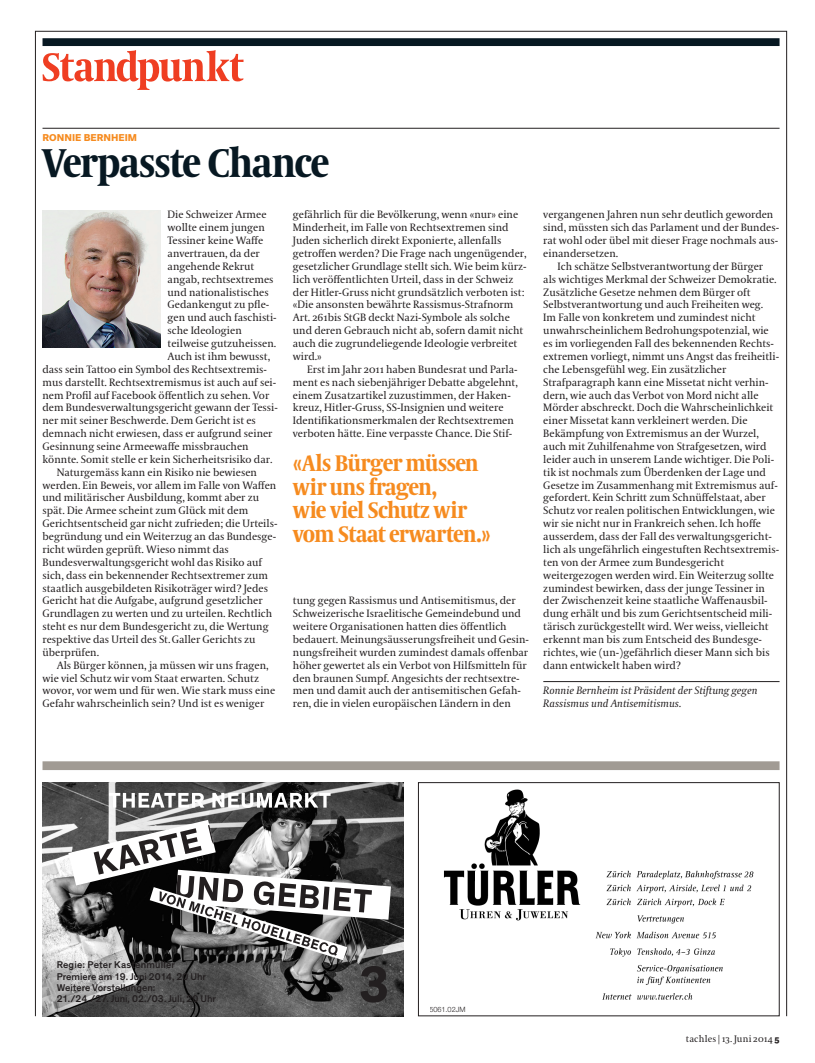
<style>
.page{position:relative;width:815px;height:1063px;background:#fff}
.page>*{position:absolute;margin:0;border:0;box-sizing:border-box;transform-origin:0 0}
.t1{font:700 52.12px "Theinhardt";color:#231f20}
.t2{font:700 40px "Coranto 2 Headline";letter-spacing:-.025em;color:#071822}
.t3{font:700 22.5px/23.8px "Coranto 2 Headline";letter-spacing:-.02em;color:#f68b1f}
.t4{font:10.62px/12.9px "Coranto 2";color:#231f20}
.t5{font:italic 10.62px/12.9px "Coranto 2";color:#231f20}
.t6{font:700 10.62px "Plan Grotesque Std";color:#f68b1f}
.t7{font:500 10px/11.2px "Theinhardt";color:#231f20}
.t8{font:9.38px "Coranto 2";letter-spacing:.01em;color:#231f20}
.t9{font:300 7.25px "Helvetica Neue";color:#231f20}
.s1{font-family:"Plan Grotesque Std";font-weight:700}
</style>
<div class="page">
<svg style="left:43px;top:50px;width:201px;height:40px"></svg>
<hr style="left:543px;top:681px;width:237px;height:1px;background:#231f20">
<div style="left:43px;top:38px;width:737px;height:8px;background:#071822"></div>
<img style="left:43px;top:211px;width:118px;height:136px">
<hr style="left:43px;top:128px;width:737px;height:1px;background:#231f20">
<div style="left:418px;top:782px;width:362px;height:234px;border:1px solid #231f20"></div>
<svg style="left:443px;top:789px;width:311px;height:211px"></svg>
<div style="left:43px;top:761px;width:737px;height:9px;background:#a19b94"></div>
<img style="left:43px;top:782px;width:361px;height:234px">
<svg style="left:109px;top:793px;width:222px;height:15px"></svg>
<svg style="left:68px;top:820px;width:323px;height:140px"></svg>
<p class="t6" style="left:43px;top:131px;width:96px">RONNIE BERNHEIM</p>
<h2 class="t2" style="left:43px;top:131px;width:289px">Verpasste Chance</h2>
<p class="t4" style="left:168px;top:209px;width:101px">Die Schweizer Armee</p>
<p class="t4" style="left:168px;top:222px;width:99px">wollte einem jungen</p>
<p class="t4" style="left:168px;top:234px;width:97px">Tessiner keine Waffe</p>
<p class="t4" style="left:168px;top:247px;width:94px">anvertrauen, da der</p>
<p class="t4" style="left:168px;top:260px;width:88px">angehende Rekrut</p>
<p class="t4" style="left:168px;top:273px;width:108px">angab, rechtsextremes</p>
<p class="t4" style="left:168px;top:286px;width:103px">und nationalistisches</p>
<p class="t4" style="left:168px;top:299px;width:103px">Gedankengut zu pfle-</p>
<p class="t4" style="left:168px;top:312px;width:111px">gen und auch faschisti-</p>
<p class="t4" style="left:168px;top:325px;width:76px">sche Ideologien</p>
<p class="t4" style="left:168px;top:337px;width:110px">teilweise gutzuheissen.</p>
<p class="t4" style="left:168px;top:350px;width:104px">Auch ist ihm bewusst,</p>
<p class="t4" style="left:43px;top:363px;width:226px">dass sein Tattoo ein Symbol des Rechtsextremis-</p>
<p class="t4" style="left:43px;top:376px;width:235px">mus darstellt. Rechtsextremismus ist auch auf sei-</p>
<p class="t4" style="left:43px;top:389px;width:228px">nem Profil auf Facebook öffentlich zu sehen. Vor</p>
<p class="t4" style="left:43px;top:402px;width:237px">dem Bundesverwaltungsgericht gewann der Tessi-</p>
<p class="t4" style="left:43px;top:415px;width:215px">ner mit seiner Beschwerde. Dem Gericht ist es</p>
<p class="t4" style="left:43px;top:427px;width:232px">demnach nicht erwiesen, dass er aufgrund seiner</p>
<p class="t4" style="left:43px;top:440px;width:208px">Gesinnung seine Armeewaffe missbrauchen</p>
<p class="t4" style="left:43px;top:453px;width:231px">könnte. Somit stelle er kein Sicherheitsrisiko dar.</p>
<p class="t4" style="left:57px;top:466px;width:202px">Naturgemäss kann ein Risiko nie bewiesen</p>
<p class="t4" style="left:43px;top:479px;width:235px">werden. Ein Beweis, vor allem im Falle von Waffen</p>
<p class="t4" style="left:43px;top:492px;width:218px">und militärischer Ausbildung, kommt aber zu</p>
<p class="t4" style="left:43px;top:505px;width:207px">spät. Die Armee scheint zum Glück mit dem</p>
<p class="t4" style="left:43px;top:518px;width:236px">Gerichtsentscheid gar nicht zufrieden; die Urteils-</p>
<p class="t4" style="left:43px;top:530px;width:235px">begründung und ein Weiterzug an das Bundesge-</p>
<p class="t4" style="left:43px;top:543px;width:188px">richt würden geprüft. Wieso nimmt das</p>
<p class="t4" style="left:43px;top:556px;width:221px">Bundesverwaltungsgericht wohl das Risiko auf</p>
<p class="t4" style="left:43px;top:569px;width:227px">sich, dass ein bekennender Rechtsextremer zum</p>
<p class="t4" style="left:43px;top:582px;width:227px">staatlich ausgebildeten Risikoträger wird? Jedes</p>
<p class="t4" style="left:43px;top:595px;width:222px">Gericht hat die Aufgabe, aufgrund gesetzlicher</p>
<p class="t4" style="left:43px;top:608px;width:231px">Grundlagen zu werten und zu urteilen. Rechtlich</p>
<p class="t4" style="left:43px;top:620px;width:228px">steht es nur dem Bundesgericht zu, die Wertung</p>
<p class="t4" style="left:43px;top:633px;width:215px">respektive das Urteil des St.Galler Gerichts zu</p>
<p class="t4" style="left:43px;top:646px;width:58px">überprüfen.</p>
<p class="t4" style="left:57px;top:659px;width:213px">Als Bürger können, ja müssen wir uns fragen,</p>
<p class="t4" style="left:43px;top:672px;width:218px">wie viel Schutz wir vom Staat erwarten. Schutz</p>
<p class="t4" style="left:43px;top:685px;width:234px">wovor, vor wem und für wen. Wie stark muss eine</p>
<p class="t4" style="left:43px;top:698px;width:223px">Gefahr wahrscheinlich sein? Und ist es weniger</p>
<p class="t4" style="left:293px;top:209px;width:235px">gefährlich für die Bevölkerung, wenn «nur» eine Minderheit, im Falle von Rechtsextremen sind Juden sicherlich direkt Exponierte, allenfalls getroffen werden? Die Frage nach ungenügender, gesetzlicher Grundlage stellt sich. Wie beim kürz&shy;lich veröffentlichten Urteil, dass in der Schweiz der Hitler-Gruss nicht grundsätzlich verboten ist: «Die ansonsten bewährte Rassismus-Strafnorm Art. 261bis StGB deckt Nazi-Symbole als solche und deren Gebrauch nicht ab, sofern damit nicht auch die zugrundeliegende Ideologie verbreitet wird.»</p>
<p class="t4" style="left:293px;top:363px;width:226px;text-indent:14px">Erst im Jahr 2011 haben Bundesrat und Parla&shy;ment es nach siebenjähriger Debatte abgelehnt, einem Zusatzartikel zuzustimmen, der Haken&shy;kreuz, Hitler-Gruss, SS-Insignien und weitere Identifikationsmerkmalen der Rechtsextremen verboten hätte. Eine verpasste Chance. Die Stif-</p>
<h3 class="t3" style="left:293px;top:450px;width:199px">«Als Bürger müssen wir uns fragen,<br>wie viel Schutz wir vom Staat erwarten.»</h3>
<p class="t4" style="left:293px;top:595px;width:238px">tung gegen Rassismus und Antisemitismus, der Schweizerische Israelitische Gemeindebund und weitere Organisationen hatten dies öffentlich bedauert. Meinungsäusserungsfreiheit und Gesin&shy;nungsfreiheit wurden zumindest damals offenbar höher gewertet als ein Verbot von Hilfsmitteln für den braunen Sumpf. Angesichts der rechtsextre&shy;men und damit auch der antisemitischen Gefah&shy;ren, die in vielen europäischen Ländern in den</p>
<p class="t4" style="left:543px;top:209px;width:232px">vergangenen Jahren nun sehr deutlich geworden</p>
<p class="t4" style="left:543px;top:222px;width:237px">sind, müssten sich das Parlament und der Bundes-</p>
<p class="t4" style="left:543px;top:234px;width:237px">rat wohl oder übel mit dieser Frage nochmals aus-</p>
<p class="t4" style="left:543px;top:247px;width:76px">einandersetzen.</p>
<p class="t4" style="left:557px;top:260px;width:207px">Ich schätze Selbstverantwortung der Bürger</p>
<p class="t4" style="left:543px;top:273px;width:235px">als wichtiges Merkmal der Schweizer Demokratie.</p>
<p class="t4" style="left:543px;top:286px;width:209px">Zusätzliche Gesetze nehmen dem Bürger oft</p>
<p class="t4" style="left:543px;top:299px;width:221px">Selbstverantwortung und auch Freiheiten weg.</p>
<p class="t4" style="left:543px;top:312px;width:214px">Im Falle von konkretem und zumindest nicht</p>
<p class="t4" style="left:543px;top:325px;width:227px">unwahrscheinlichem Bedrohungspotenzial, wie</p>
<p class="t4" style="left:543px;top:337px;width:232px">es im vorliegenden Fall des bekennenden Rechts-</p>
<p class="t4" style="left:543px;top:350px;width:237px">extremen vorliegt, nimmt uns Angst das freiheitli-</p>
<p class="t4" style="left:543px;top:363px;width:184px">che Lebensgefühl weg. Ein zusätzlicher</p>
<p class="t4" style="left:543px;top:376px;width:227px">Strafparagraph kann eine Missetat nicht verhin-</p>
<p class="t4" style="left:543px;top:389px;width:217px">dern, wie auch das Verbot von Mord nicht alle</p>
<p class="t4" style="left:543px;top:402px;width:232px">Mörder abschreckt. Doch die Wahrscheinlichkeit</p>
<p class="t4" style="left:543px;top:415px;width:206px">einer Missetat kann verkleinert werden. Die</p>
<p class="t4" style="left:543px;top:427px;width:217px">Bekämpfung von Extremismus an der Wurzel,</p>
<p class="t4" style="left:543px;top:440px;width:225px">auch mit Zuhilfenahme von Strafgesetzen, wird</p>
<p class="t4" style="left:543px;top:453px;width:232px">leider auch in unserem Lande wichtiger. Die Poli-</p>
<p class="t4" style="left:543px;top:466px;width:224px">tik ist nochmals zum Überdenken der Lage und</p>
<p class="t4" style="left:543px;top:479px;width:236px">Gesetze im Zusammenhang mit Extremismus auf-</p>
<p class="t4" style="left:543px;top:492px;width:224px">gefordert. Kein Schritt zum Schnüffelstaat, aber</p>
<p class="t4" style="left:543px;top:505px;width:233px">Schutz vor realen politischen Entwicklungen, wie</p>
<p class="t4" style="left:543px;top:518px;width:219px">wir sie nicht nur in Frankreich sehen. Ich hoffe</p>
<p class="t4" style="left:543px;top:530px;width:230px">ausserdem, dass der Fall des verwaltungsgericht-</p>
<p class="t4" style="left:543px;top:543px;width:237px">lich als ungefährlich eingestuften Rechtsextremis-</p>
<p class="t4" style="left:543px;top:556px;width:182px">ten von der Armee zum Bundesgericht</p>
<p class="t4" style="left:543px;top:569px;width:232px">weitergezogen werden wird. Ein Weiterzug sollte</p>
<p class="t4" style="left:543px;top:582px;width:223px">zumindest bewirken, dass der junge Tessiner in</p>
<p class="t4" style="left:543px;top:595px;width:226px">der Zwischenzeit keine staatliche Waffenausbil-</p>
<p class="t4" style="left:543px;top:608px;width:230px">dung erhält und bis zum Gerichtsentscheid mili-</p>
<p class="t4" style="left:543px;top:620px;width:227px">tärisch zurückgestellt wird. Wer weiss, vielleicht</p>
<p class="t4" style="left:543px;top:633px;width:220px">erkennt man bis zum Entscheid des Bundesge-</p>
<p class="t4" style="left:543px;top:646px;width:228px">richtes, wie (un-)gefährlich dieser Mann sich bis</p>
<p class="t4" style="left:543px;top:659px;width:139px">dann entwickelt haben wird?</p>
<p class="t5" style="left:543px;top:685px;width:216px">Ronnie Bernheim ist Präsident der Stiftung gegen<br>Rassismus und Antisemitismus.</p>
<p class="t7" style="left:57px;top:959px;width:161px">Regie: Peter Kastenmüller<br>Premiere am 19. Juni 2014, 20 Uhr<br>Weitere Vorstellungen:<br>21./24./27. Juni, 02./03. Juli, 20 Uhr</p>
<h1 class="t1" style="left:359px;top:952px;width:32px">3</h1>
<p class="t9" style="left:429px;top:1005px;width:37px">5061.02JM</p>
<p class="t8" style="left:686px;top:1033px;width:95px">tachles | 13. Juni 2014 <span class="s1">5</span></p>
</div>
